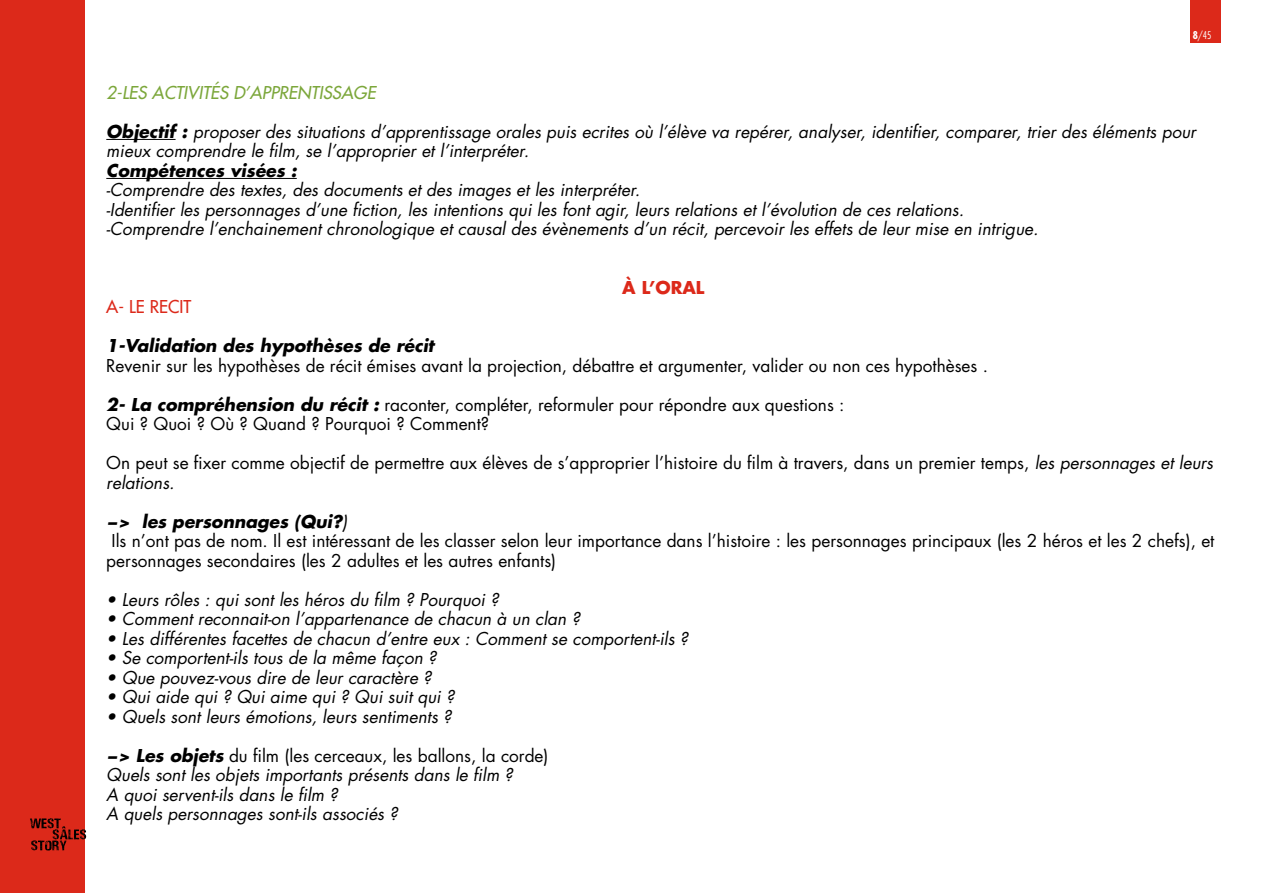
<style>
.page{position:relative;width:1263px;height:893px;background:#fff}
.page>*{position:absolute;margin:0;border:0;box-sizing:border-box;transform-origin:0 0}
.t1{font:italic 17.25px/19.5px "Futura";color:#000}
.t2{font:17.25px/19.5px "Futura";color:#000}
.t3{font:italic 700 17.25px "Futura";color:#000}
.t4{font:italic 17.25px "Futura";color:#7ca73b}
.t5{font:17.25px "Futura";color:#dc291a}
.t6{font:700 17.25px "Futura";color:#dc291a}
.t7{font:300 condensed 10.5px "Futura";color:#fff}
.s1{font-weight:700}
.s2{font-weight:700;font-style:italic}
.s3{font-style:italic}
.s4{font-weight:400}
.s5{font-style:normal}
</style>
<div class="page">
<div style="left:0;top:0;width:85px;height:893px;background:#dc291a"></div>
<div style="left:1190px;top:0;width:30px;height:43px;background:#dc291a"></div>
<svg style="left:30px;top:818px;width:56px;height:32px"></svg>
<hr style="left:106px;top:139px;width:70px;height:1px;background:#000">
<hr style="left:106px;top:178px;width:191px;height:1px;background:#000">
<p class="t7" style="left:1193px;top:29px;width:20px"><span class="s1">8</span>/45</p>
<p class="t4" style="left:106px;top:81px;width:271px">2-LES ACTIVITÉS D’APPRENTISSAGE</p>
<p class="t1" style="left:106px;top:122px;width:1091px"><span class="s1">Objectif :</span> proposer des situations d’apprentissage orales puis ecrites où l’élève va repérer, analyser, identifier, comparer, trier des éléments pour mieux comprendre le film, se l’approprier et l’interpréter.</p>
<p class="t3" style="left:106px;top:159px;width:192px">Compétences visées :</p>
<p class="t1" style="left:106px;top:180px;width:934px">-Comprendre des textes, des documents et des images et les interpréter.<br>-Identifier les personnages d’une fiction, les intentions qui les font agir, leurs relations et l’évolution de ces relations. -Comprendre l’enchainement chronologique et causal des évènements d’un récit, percevoir les effets de leur mise en intrigue.</p>
<p class="t6" style="left:622px;top:276px;width:84px">À L’ORAL</p>
<p class="t5" style="left:106px;top:296px;width:80px">A- LE RECIT</p>
<p class="t3" style="left:106px;top:334px;width:329px">1-Validation des hypothèses de récit</p>
<p class="t2" style="left:106px;top:356px;width:883px">Revenir sur les hypothèses de récit émises avant la projection, débattre et argumenter, valider ou non ces hypothèses .</p>
<p class="t2" style="left:106px;top:395px;width:740px"><span class="s2">2- La compréhension du récit :</span> raconter, compléter, reformuler pour répondre aux questions :<br>Qui ? Quoi ? Où ? Quand ? Pourquoi ? Comment?</p>
<p class="t2" style="left:106px;top:453px;width:1108px">On peut se fixer comme objectif de permettre aux élèves de s’approprier l’histoire du film à travers, dans un premier temps, <span class="s3">les personnages et leurs relations.</span></p>
<p class="t3" style="left:106px;top:510px;width:243px">−&gt; les personnages (Qui?<span class="s4">)</span></p>
<p class="t2" style="left:112px;top:531px;width:1104px">Ils n’ont pas de nom. Il est intéressant de les classer selon leur importance dans l’histoire : les personnages principaux (les 2 héros et les 2 chefs), et</p>
<p class="t2" style="left:106px;top:551px;width:451px">personnages secondaires (les 2 adultes et les autres enfants)</p>
<p class="t1" style="left:106px;top:590px;width:394px">• Leurs rôles : qui sont les héros du film ? Pourquoi ?</p>
<p class="t1" style="left:106px;top:609px;width:475px">• Comment reconnait-on l’appartenance de chacun à un clan ?</p>
<p class="t1" style="left:106px;top:629px;width:583px">• Les différentes facettes de chacun d’entre eux : Comment se comportent-ils ?</p>
<p class="t1" style="left:106px;top:648px;width:332px">• Se comportent-ils tous de la même façon ?</p>
<p class="t1" style="left:106px;top:668px;width:327px">• Que pouvez-vous dire de leur caractère ?</p>
<p class="t1" style="left:106px;top:687px;width:350px">• Qui aide qui ? Qui aime qui ? Qui suit qui ?</p>
<p class="t1" style="left:106px;top:707px;width:347px">• Quels sont leurs émotions, leurs sentiments ?</p>
<p class="t1" style="left:106px;top:746px;width:444px"><span class="s1">−&gt; Les objets</span> <span class="s5">du film (les cerceaux, les ballons, la corde)<br></span>Quels sont les objets importants présents dans le film ?<br>A quoi servent-ils dans le film ?<br>A quels personnages sont-ils associés ?</p>
</div>
